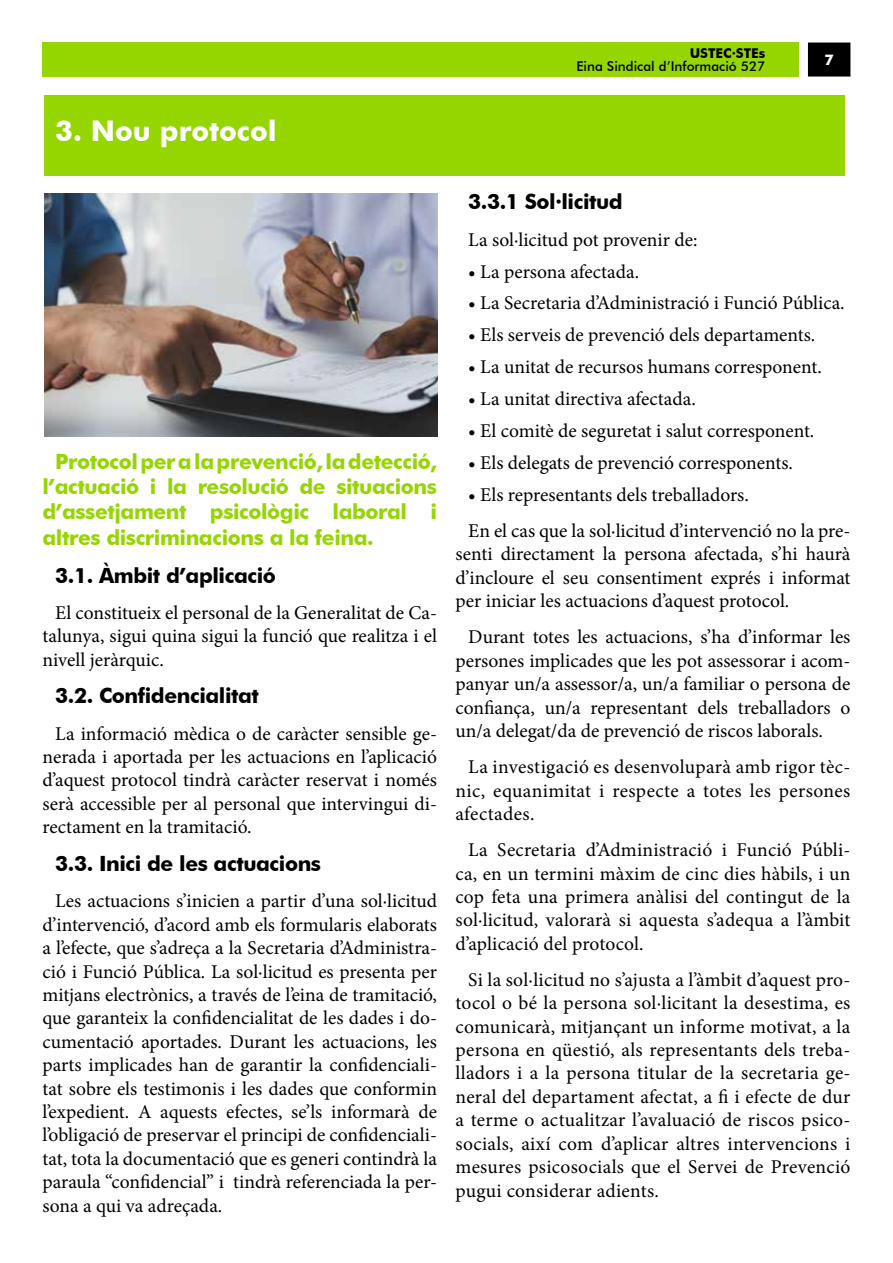
<style>
.page{position:relative;width:893px;height:1263px;background:#fff}
.page>*{position:absolute;margin:0;border:0;box-sizing:border-box;transform-origin:0 0}
.t1{font:700 28.5px "Futura BT";color:#fff}
.t2{font:700 21px/25.2px "Futura BT";letter-spacing:-.02em;color:#95d600;text-align:justify}
.t3{font:700 21px "Futura BT";letter-spacing:-.02em;color:#000}
.t4{font:19.5px/23.4px "Minion Pro";color:#000;text-align:justify}
.t5{font:700 14.7px "Futura BT";color:#fcfcfc}
.t6{font:500 13.5px "Futura BT";color:#000}
.t7{font:700 13.5px "Futura BT";color:#000}
</style>
<div class="page">
<div style="left:809px;top:43px;width:41px;height:33px;background:#000"></div>
<div style="left:808px;top:43px;width:42px;height:34px;border:2px solid #000"></div>
<div style="left:43px;top:43px;width:756px;height:34px;background:#95d600"></div>
<div style="left:45px;top:96px;width:800px;height:80px;background:#95d600"></div>
<img style="left:45px;top:193px;width:392px;height:244px">
<p class="t7" style="left:690px;top:45px;width:77px">USTEC·STEs</p>
<p class="t6" style="left:576px;top:58px;width:191px">Eina Sindical d’Informació 527</p>
<p class="t5" style="left:825px;top:51px;width:11px">7</p>
<h1 class="t1" style="left:55px;top:114px;width:223px">3. Nou protocol</h1>
<p class="t2" style="left:43px;top:449px;width:396px;text-indent:13px">Protocol per a la prevenció, la detecció, l’actuació i la resolució de situacions d’assetjament psicològic laboral i altres discriminacions a la feina.</p>
<p class="t3" style="left:55px;top:562px;width:222px">3.1. Àmbit d’aplicació</p>
<p class="t4" style="left:43px;top:601px;width:396px;text-indent:13px">El constitueix el personal de la Generalitat de Ca&shy;talunya, sigui quina sigui la funció que realitza i el nivell jeràrquic.</p>
<p class="t3" style="left:55px;top:683px;width:205px">3.2. Confidencialitat</p>
<p class="t4" style="left:43px;top:722px;width:396px;text-indent:13px">La informació mèdica o de caràcter sensible ge&shy;nerada i aportada per les actuacions en l’aplicació d’aquest protocol tindrà caràcter reservat i només serà accessible per al personal que intervingui di&shy;rectament en la tramitació.</p>
<p class="t3" style="left:55px;top:851px;width:267px">3.3. Inici de les actuacions</p>
<p class="t4" style="left:43px;top:889px;width:396px;text-indent:13px">Les actuacions s’inicien a partir d’una sol·licitud d’intervenció, d’acord amb els formularis elaborats a l’efecte, que s’adreça a la Secretaria d’Administra&shy;ció i Funció Pública. La sol·licitud es presenta per mitjans electrònics, a través de l’eina de tramitació, que garanteix la confidencialitat de les dades i do&shy;cumentació aportades. Durant les actuacions, les parts implicades han de garantir la confidenciali&shy;tat sobre els testimonis i les dades que conformin l’expedient. A aquests efectes, se’ls informarà de l’obligació de preservar el principi de confidenciali&shy;tat, tota la documentació que es generi contindrà la paraula “confidencial” i tindrà referenciada la per&shy;sona a qui va adreçada.</p>
<p class="t3" style="left:468px;top:189px;width:156px">3.3.1 Sol·licitud</p>
<p class="t4" style="left:468px;top:228px;width:231px">La sol·licitud pot provenir de:</p>
<p class="t4" style="left:468px;top:260px;width:172px">• La persona afectada.</p>
<p class="t4" style="left:468px;top:292px;width:378px">• La Secretaria d’Administració i Funció Pública.</p>
<p class="t4" style="left:468px;top:323px;width:349px">• Els serveis de prevenció dels departaments.</p>
<p class="t4" style="left:468px;top:355px;width:355px">• La unitat de recursos humans corresponent.</p>
<p class="t4" style="left:468px;top:387px;width:229px">• La unitat directiva afectada.</p>
<p class="t4" style="left:468px;top:419px;width:348px">• El comitè de seguretat i salut corresponent.</p>
<p class="t4" style="left:468px;top:451px;width:326px">• Els delegats de prevenció corresponents.</p>
<p class="t4" style="left:468px;top:477px;width:384px;line-height:36.2px">• Els representants dels treballadors.<br>En el cas que la sol·licitud d’intervenció no la pre-</p>
<p class="t4" style="left:455px;top:543px;width:396px">senti directament la persona afectada, s’hi haurà d’incloure el seu consentiment exprés i informat per iniciar les actuacions d’aquest protocol.</p>
<p class="t4" style="left:455px;top:625px;width:396px;text-indent:13px">Durant totes les actuacions, s’ha d’informar les persones implicades que les pot assessorar i acom&shy;panyar un/a assessor/a, un/a familiar o persona de confiança, un/a representant dels treballadors o un/a delegat/da de prevenció de riscos laborals.</p>
<p class="t4" style="left:455px;top:755px;width:396px;text-indent:13px">La investigació es desenvoluparà amb rigor tèc&shy;nic, equanimitat i respecte a totes les persones afectades.</p>
<p class="t4" style="left:455px;top:838px;width:396px;text-indent:13px">La Secretaria d’Administració i Funció Públi&shy;ca, en un termini màxim de cinc dies hàbils, i un cop feta una primera anàlisi del contingut de la sol·licitud, valorarà si aquesta s’adequa a l’àmbit d’aplicació del protocol.</p>
<p class="t4" style="left:455px;top:968px;width:397px;text-indent:13px">Si la sol·licitud no s’ajusta a l’àmbit d’aquest pro&shy;tocol o bé la persona sol·licitant la desestima, es comunicarà, mitjançant un informe motivat, a la persona en qüestió, als representants dels treba&shy;lladors i a la persona titular de la secretaria ge&shy;neral del departament afectat, a fi i efecte de dur a terme o actualitzar l’avaluació de riscos psico&shy;socials, així com d’aplicar altres intervencions i mesures psicosocials que el Servei de Prevenció pugui considerar adients.</p>
</div>
